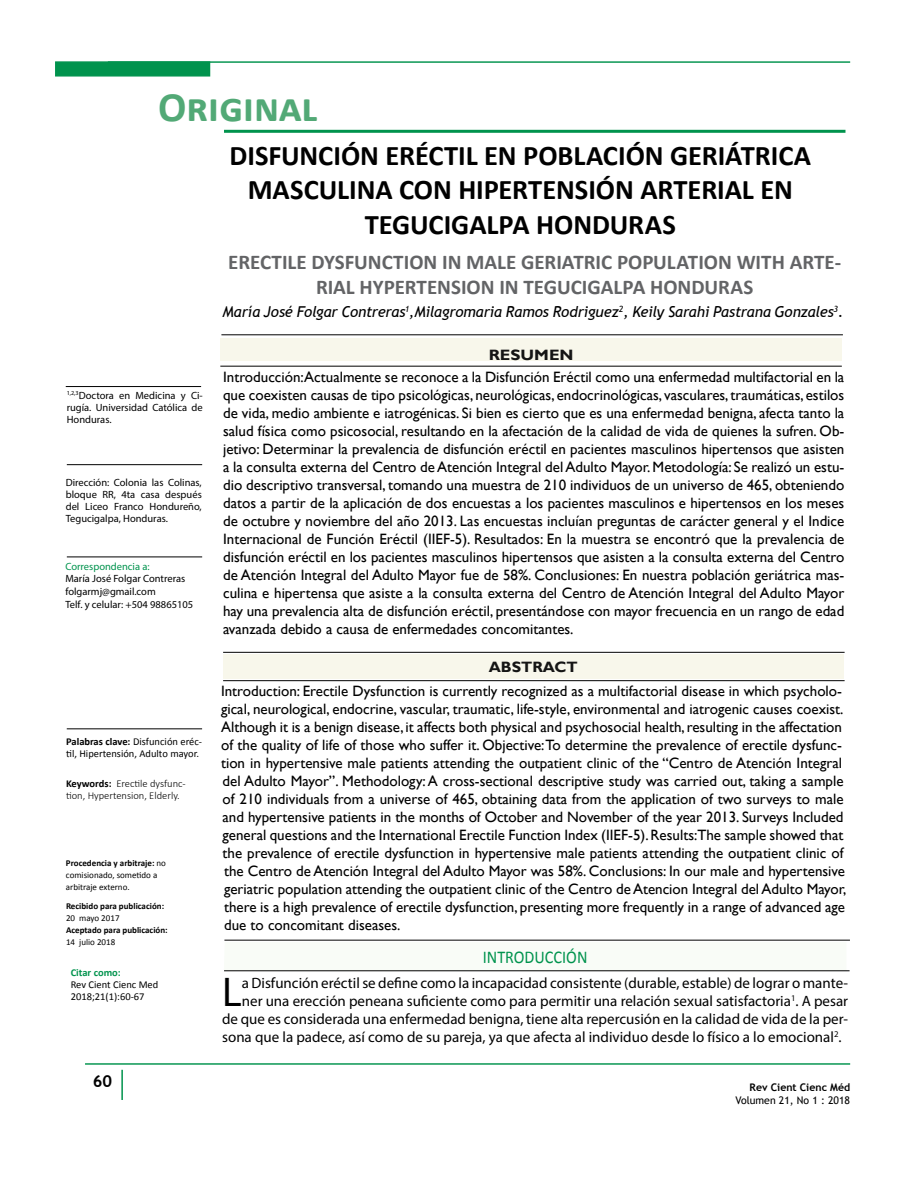
<style>
.page{position:relative;width:918px;height:1188px;background:#fff}
.page>*{position:absolute;margin:0;border:0;box-sizing:border-box;transform-origin:0 0}
.t1{font:700 42px "Calibri";color:#52a976}
.t2{font:41.7px "Myriad Pro";color:#000}
.t3{font:700 28.5px/34.2px "Calibri";letter-spacing:-.005em;color:#000;text-align:center}
.t4{font:700 21px/25.2px "Calibri";color:#636466;text-align:center}
.t5{font:18px "Calibri";color:#00934d;scale:.9 1}
.t6{font:700 16.5px "Trebuchet MS";color:#000}
.t7{font:15px/18px "Gill Sans";color:#000;text-align:justify}
.t8{font:15px "Myriad Pro";color:#000}
.t9{font:italic 15px "Trebuchet MS";letter-spacing:-.01em;color:#000}
.t10{font:700 15px "Gill Sans";color:#000;scale:1.04 1}
.t11{font:700 15px "Gill Sans";color:#000;scale:1.11 1}
.t12{font:10.5px/12px "Myriad Pro";color:#000;text-align:justify}
.t13{font:10.5px/12px "Calibri";color:#000}
.t14{font:300 10.5px/12px "Calibri";color:#000}
.t15{font:10.5px "Trebuchet MS";color:#000}
.t16{font:10.5px "Myriad Pro";color:#00934d}
.t17{font:700 10.5px "Trebuchet MS";color:#000}
.t18{font:700 10.5px "Calibri";color:#00934d}
.t19{font:9px/12px "Calibri";color:#000}
.t20{font:700 9px "Calibri";color:#000}
.s1{font-weight:700}
</style>
<div class="page">
<div style="left:55px;top:61px;width:155px;height:16px;background:#00934d;border:1px solid #00934d"></div>
<hr style="left:108px;top:61px;width:742px;height:2px;background:#00934d">
<hr style="left:85px;top:1063px;width:765px;height:2px;background:#00934d">
<hr style="left:121px;top:1070px;width:2px;height:30px;background:#00934d">
<hr style="left:224px;top:130px;width:621px;height:3px;background:#00934d">
<hr style="left:67px;top:464px;width:135px;height:1px;background:#000">
<hr style="left:66px;top:386px;width:135px;height:1px;background:#000">
<hr style="left:67px;top:728px;width:135px;height:1px;background:#000">
<div style="left:221px;top:339px;width:621px;height:22px;background:#f8f7ea"></div>
<hr style="left:221px;top:335px;width:622px;height:1px;background:#000">
<hr style="left:220px;top:366px;width:622px;height:1px;background:#000">
<div style="left:223px;top:654px;width:620px;height:25px;background:#f8f7ea"></div>
<hr style="left:223px;top:652px;width:622px;height:1px;background:#000">
<hr style="left:223px;top:680px;width:622px;height:1px;background:#000">
<hr style="left:67px;top:557px;width:135px;height:1px;background:#000">
<hr style="left:224px;top:940px;width:626px;height:1px;background:#000">
<hr style="left:224px;top:970px;width:626px;height:1px;background:#000">
<h1 class="t1" style="left:158px;top:77px;width:161px">Original</h1>
<h3 class="t3" style="left:230px;top:138px;width:583px">DISFUNCIÓN ERÉCTIL EN POBLACIÓN GERIÁTRICA<br>MASCULINA CON HIPERTENSIÓN ARTERIAL EN<br>TEGUCIGALPA HONDURAS</h3>
<h3 class="t4" style="left:228px;top:249px;width:614px">ERECTILE DYSFUNCTION IN MALE GERIATRIC POPULATION WITH ARTE-<br>RIAL HYPERTENSION IN TEGUCIGALPA HONDURAS</h3>
<p class="t9" style="left:222px;top:303px;width:623px">María José Folgar Contreras<sup>1</sup>,Milagromaria Ramos Rodriguez<sup>2</sup>, Keily Sarahi Pastrana Gonzales<sup>3</sup>.</p>
<p class="t12" style="left:67px;top:389px;width:138px"><sup>1,2,3</sup>Doctora en Medicina y Ci&shy;rugía. Universidad Católica de Honduras.</p>
<p class="t12" style="left:66px;top:477px;width:138px">Dirección: Colonia las Colinas, bloque RR, 4ta casa después del Liceo Franco Hondureño, Tegucigalpa, Honduras.</p>
<p class="t16" style="left:65px;top:560px;width:86px">Correspondencia a:</p>
<p class="t12" style="left:65px;top:572px;width:129px;line-height:12.6px;text-align:left">María José Folgar Contreras folgarmj@gmail.com<br>Telf. y celular: +504 98865105</p>
<p class="t13" style="left:66px;top:735px;width:137px"><span class="s1">Palabras clave:</span> Disfunción eréc&shy;til, Hipertensión, Adulto mayor.</p>
<p class="t14" style="left:66px;top:777px;width:121px"><span class="s1">Keywords:</span> Erectile dysfunc&shy;tion, Hypertension, Elderly.</p>
<p class="t19" style="left:66px;top:857px;width:102px"><span class="s1">Procedencia y arbitraje:</span> no comisionado, sometido a arbitraje externo.</p>
<p class="t20" style="left:66px;top:900px;width:100px">Recibido para publicación:</p>
<p class="t19" style="left:66px;top:912px;width:55px">20 mayo 2017</p>
<p class="t20" style="left:66px;top:924px;width:103px">Aceptado para publicación:</p>
<p class="t19" style="left:66px;top:936px;width:51px">14 julio 2018</p>
<p class="t18" style="left:71px;top:965px;width:52px">Citar como:</p>
<p class="t13" style="left:71px;top:978px;width:89px">Rev Cient Cienc Med<br>2018;21(1):60-67</p>
<p class="t6" style="left:93px;top:1071px;width:21px">60</p>
<p class="t11" style="left:489px;top:346px;width:78px">RESUMEN</p>
<p class="t7" style="left:223px;top:369px;width:623px">Introducción:Actualmente se reconoce a la Disfunción Eréctil como una enfermedad multifactorial en la que coexisten causas de tipo psicológicas, neurológicas, endocrinológicas, vasculares, traumáticas, estilos de vida, medio ambiente e iatrogénicas. Si bien es cierto que es una enfermedad benigna, afecta tanto la salud física como psicosocial, resultando en la afectación de la calidad de vida de quienes la sufren. Ob&shy;jetivo: Determinar la prevalencia de disfunción eréctil en pacientes masculinos hipertensos que asisten a la consulta externa del Centro de Atención Integral del Adulto Mayor. Metodología: Se realizó un estu&shy;dio descriptivo transversal, tomando una muestra de 210 individuos de un universo de 465, obteniendo datos a partir de la aplicación de dos encuestas a los pacientes masculinos e hipertensos en los meses de octubre y noviembre del año 2013. Las encuestas incluían preguntas de carácter general y el Indice Internacional de Función Eréctil (IIEF-5). Resultados: En la muestra se encontró que la prevalencia de disfunción eréctil en los pacientes masculinos hipertensos que asisten a la consulta externa del Centro de Atención Integral del Adulto Mayor fue de 58%. Conclusiones: En nuestra población geriátrica mas&shy;culina e hipertensa que asiste a la consulta externa del Centro de Atención Integral del Adulto Mayor hay una prevalencia alta de disfunción eréctil, presentándose con mayor frecuencia en un rango de edad avanzada debido a causa de enfermedades concomitantes.</p>
<p class="t10" style="left:489px;top:658px;width:87px">ABSTRACT</p>
<p class="t7" style="left:221px;top:682px;width:627px;text-align:left">Introduction: Erectile Dysfunction is currently recognized as a multifactorial disease in which psycholo&shy;gical, neurological, endocrine, vascular, traumatic, life-style, environmental and iatrogenic causes coexist.<br>Although it is a benign disease, it affects both physical and psychosocial health, resulting in the affectation of the quality of life of those who suffer it. Objective: To determine the prevalence of erectile dysfunc&shy;tion in hypertensive male patients attending the outpatient clinic of the “Centro de Atención Integral del Adulto Mayor”. Methodology: A cross-sectional descriptive study was carried out, taking a sample of 210 individuals from a universe of 465, obtaining data from the application of two surveys to male and hypertensive patients in the months of October and November of the year 2013. Surveys Included general questions and the International Erectile Function Index (IIEF-5). Results:The sample showed that the prevalence of erectile dysfunction in hypertensive male patients attending the outpatient clinic of the Centro de Atención Integral del Adulto Mayor was 58%. Conclusions: In our male and hypertensive geriatric population attending the outpatient clinic of the Centro de Atencion Integral del Adulto Mayor, there is a high prevalence of erectile dysfunction, presenting more frequently in a range of advanced age due to concomitant diseases.</p>
<p class="t5" style="left:483px;top:944px;width:118px">INTRODUCCIÓN</p>
<h2 class="t2" style="left:222px;top:967px;width:21px">L</h2>
<p class="t8" style="left:242px;top:974px;width:608px">a Disfunción eréctil se define como la incapacidad consistente (durable, estable) de lograr o mante-</p>
<p class="t8" style="left:242px;top:992px;width:608px">ner una erección peneana suficiente como para permitir una relación sexual satisfactoria<sup>1</sup>. A pesar</p>
<p class="t8" style="left:222px;top:1010px;width:628px">de que es considerada una enfermedad benigna, tiene alta repercusión en la calidad de vida de la per-</p>
<p class="t8" style="left:222px;top:1028px;width:621px">sona que la padece, así como de su pareja, ya que afecta al individuo desde lo físico a lo emocional<sup>2</sup>.</p>
<p class="t17" style="left:750px;top:1081px;width:102px">Rev Cient Cienc Méd</p>
<p class="t15" style="left:736px;top:1093px;width:116px">Volumen 21, No 1 : 2018</p>
</div>
